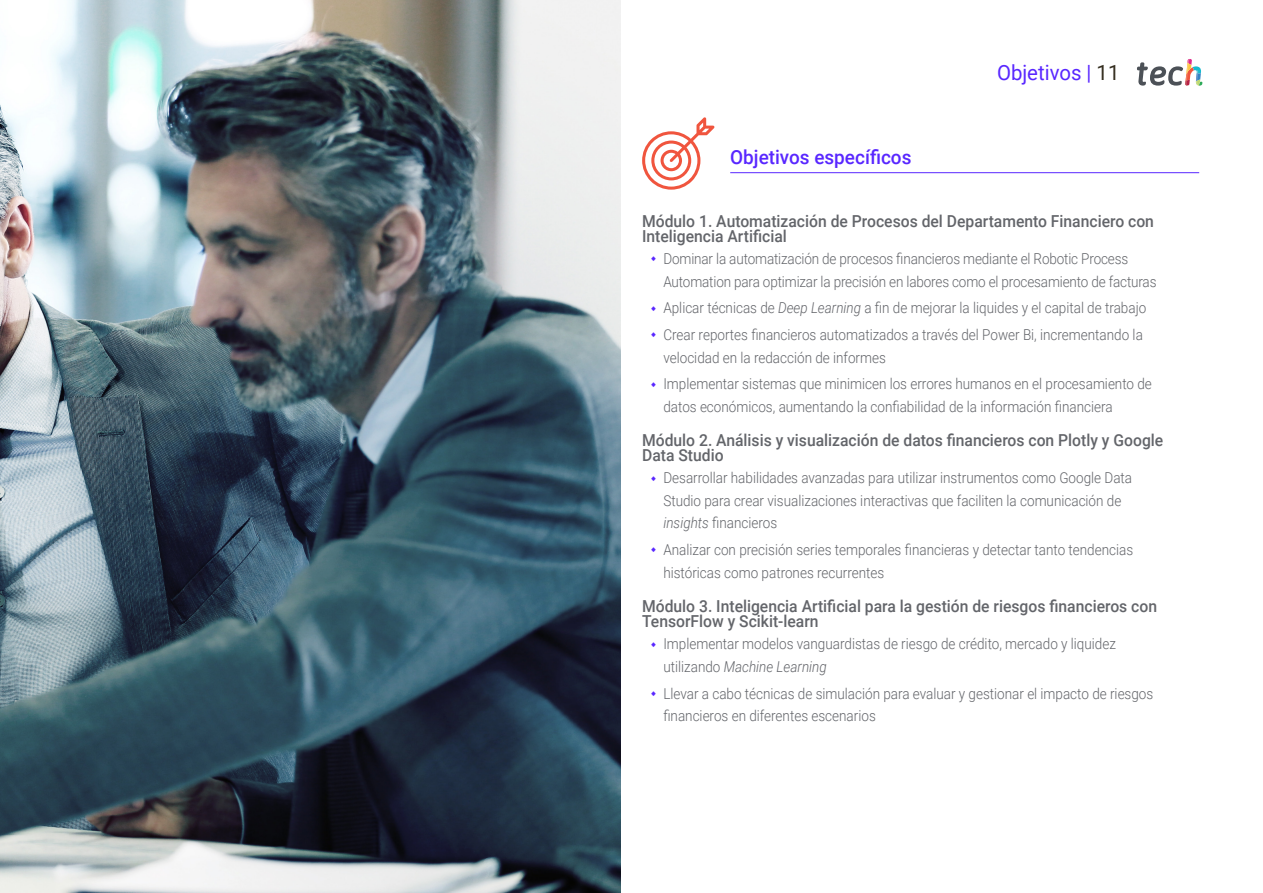
<style>
.page{position:relative;width:1263px;height:893px;background:#fff}
.page>*{position:absolute;margin:0;border:0;box-sizing:border-box;transform-origin:0 0}
.t1{font:21px "Roboto";color:#5927ff}
.Subtítulos{font:500 19.5px "Roboto";color:#5927ff}
.Módulos_Objetivos{font:500 16.5px/15px "Roboto";color:#63656a;scale:.95 1}
.t2{font:300 15px/22.5px "Roboto";color:#63656a;scale:.9 1}
.s1{color:#342d1f}
.s2{font-style:italic}
</style>
<div class="page">
<hr style="left:730px;top:172px;width:469px;height:1px;background:#5927ff">
<svg style="left:642px;top:117px;width:72px;height:73px"></svg>
<img style="left:0;top:0;width:621px;height:893px">
<svg style="left:1137px;top:59px;width:65px;height:27px"></svg>
<p class="Subtítulos" style="left:730px;top:144px;width:183px">Objetivos específicos</p>
<h1 class="t1" style="left:997px;top:57px;width:124px">Objetivos | <span class="s1">11</span></h1>
<p class="Módulos_Objetivos" style="left:642px;top:213px;width:540px">Módulo 1. Automatización de Procesos del Departamento Financiero con<br>Inteligencia Artificial</p>
<p class="t2" style="left:663px;top:247px;width:549px">Dominar la automatización de procesos financieros mediante el Robotic Process<br>Automation para optimizar la precisión en labores como el procesamiento de facturas</p>
<p class="t2" style="left:663px;top:296px;width:538px">Aplicar técnicas de <span class="s2">Deep Learning</span> a fin de mejorar la liquides y el capital de trabajo</p>
<p class="t2" style="left:663px;top:323px;width:534px">Crear reportes financieros automatizados a través del Power Bi, incrementando la velocidad en la redacción de informes</p>
<p class="t2" style="left:663px;top:372px;width:544px">Implementar sistemas que minimicen los errores humanos en el procesamiento de datos económicos, aumentando la confiabilidad de la información financiera</p>
<p class="Módulos_Objetivos" style="left:642px;top:432px;width:550px">Módulo 2. Análisis y visualización de datos financieros con Plotly y Google<br>Data Studio</p>
<p class="t2" style="left:663px;top:466px;width:522px">Desarrollar habilidades avanzadas para utilizar instrumentos como Google Data<br>Studio para crear visualizaciones interactivas que faciliten la comunicación de <span class="s2">insights</span> financieros</p>
<p class="t2" style="left:663px;top:538px;width:523px">Analizar con precisión series temporales financieras y detectar tanto tendencias históricas como patrones recurrentes</p>
<p class="Módulos_Objetivos" style="left:642px;top:598px;width:543px">Módulo 3. Inteligencia Artificial para la gestión de riesgos financieros con<br>TensorFlow y Scikit-learn</p>
<p class="t2" style="left:663px;top:632px;width:504px">Implementar modelos vanguardistas de riesgo de crédito, mercado y liquidez utilizando <span class="s2">Machine Learning</span></p>
<p class="t2" style="left:663px;top:681px;width:546px">Llevar a cabo técnicas de simulación para evaluar y gestionar el impacto de riesgos financieros en diferentes escenarios</p>
</div>
